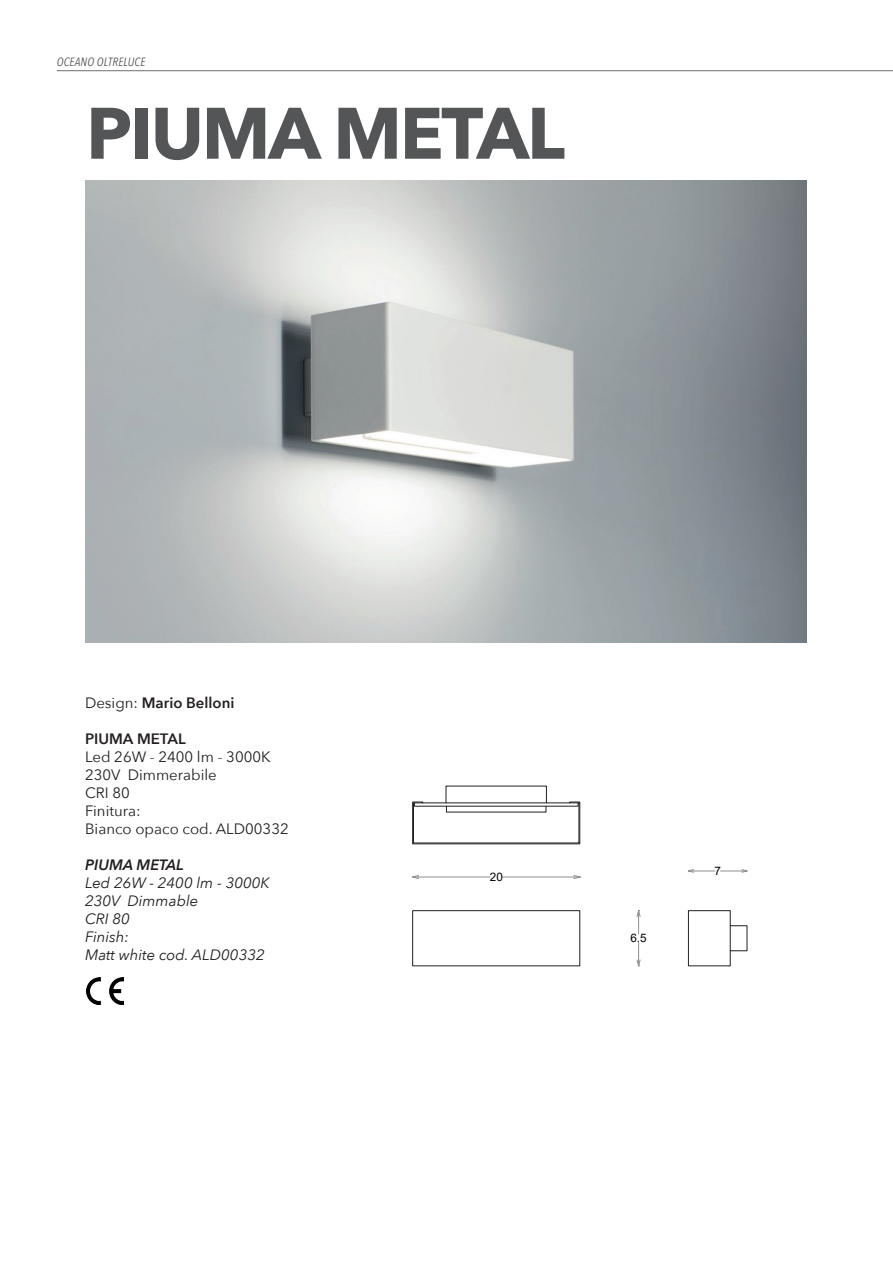
<style>
.page{position:relative;width:893px;height:1263px;background:#fff}
.page>*{position:absolute;margin:0;border:0;box-sizing:border-box;transform-origin:0 0}
.t1{font:700 72px "Avenir Next";letter-spacing:-.03em;color:#545557}
.t2{font:15px "Avenir Next";color:#231f20}
.t3{font:italic 15px "Avenir Next";color:#231f20}
.t4{font:600 15px "Avenir Next";color:#231f20}
.t5{font:italic 600 15px "Avenir Next";color:#231f20}
.t6{font:italic 12px "Avenir Next Condensed";letter-spacing:.02em;color:#545557}
.t7{font:11.7px "Arial";color:#000001}
.s1{font-weight:400}
</style>
<div class="page">
<hr style="left:57px;top:70px;width:836px;height:1px;background:#77787b">
<svg style="left:413px;top:786px;width:167px;height:58px"></svg>
<hr style="left:423px;top:803px;width:147px;height:1px;background:#231f20">
<div style="left:413px;top:910px;width:167px;height:56px;border:1px solid #231f20"></div>
<svg style="left:636px;top:910px;width:5px;height:24px"></svg>
<svg style="left:636px;top:943px;width:5px;height:23px"></svg>
<div style="left:688px;top:911px;width:42px;height:55px;border:1px solid #231f20"></div>
<svg style="left:730px;top:926px;width:17px;height:25px"></svg>
<svg style="left:688px;top:869px;width:60px;height:4px"></svg>
<hr style="left:418px;top:877px;width:72px;height:1px;background:#8d9091">
<hr style="left:502px;top:877px;width:72px;height:1px;background:#8d9091">
<svg style="left:412px;top:875px;width:7px;height:4px"></svg>
<svg style="left:573px;top:875px;width:8px;height:4px"></svg>
<img style="left:86px;top:977px;width:38px;height:27px">
<img style="left:85px;top:180px;width:721px;height:462px">
<p class="t6" style="left:57px;top:55px;width:90px">OCEANO OLTRELUCE</p>
<p class="t1" style="left:86px;top:71px;width:480px">PIUMA METAL</p>
<p class="t4" style="left:85px;top:689px;width:151px"><span class="s1">Design:</span> Mario Belloni</p>
<p class="t4" style="left:85px;top:725px;width:102px">PIUMA METAL</p>
<p class="t2" style="left:85px;top:744px;width:187px">Led 26W - 2400 lm - 3000K</p>
<p class="t2" style="left:85px;top:762px;width:133px">230V Dimmerabile</p>
<p class="t2" style="left:85px;top:780px;width:46px">CRI 80</p>
<p class="t2" style="left:85px;top:798px;width:57px">Finitura:</p>
<p class="t2" style="left:85px;top:816px;width:205px">Bianco opaco cod. ALD00332</p>
<p class="t5" style="left:85px;top:851px;width:100px">PIUMA METAL</p>
<p class="t3" style="left:85px;top:870px;width:186px">Led 26W - 2400 lm - 3000K</p>
<p class="t3" style="left:85px;top:888px;width:115px">230V Dimmable</p>
<p class="t3" style="left:85px;top:906px;width:46px">CRI 80</p>
<p class="t3" style="left:85px;top:924px;width:45px">Finish:</p>
<p class="t3" style="left:85px;top:942px;width:181px">Matt white cod. ALD00332</p>
<p class="t7" style="left:490px;top:869px;width:14px">20</p>
<p class="t7" style="left:630px;top:930px;width:18px">6.5</p>
<p class="t7" style="left:714px;top:863px;width:8px">7</p>
</div>
